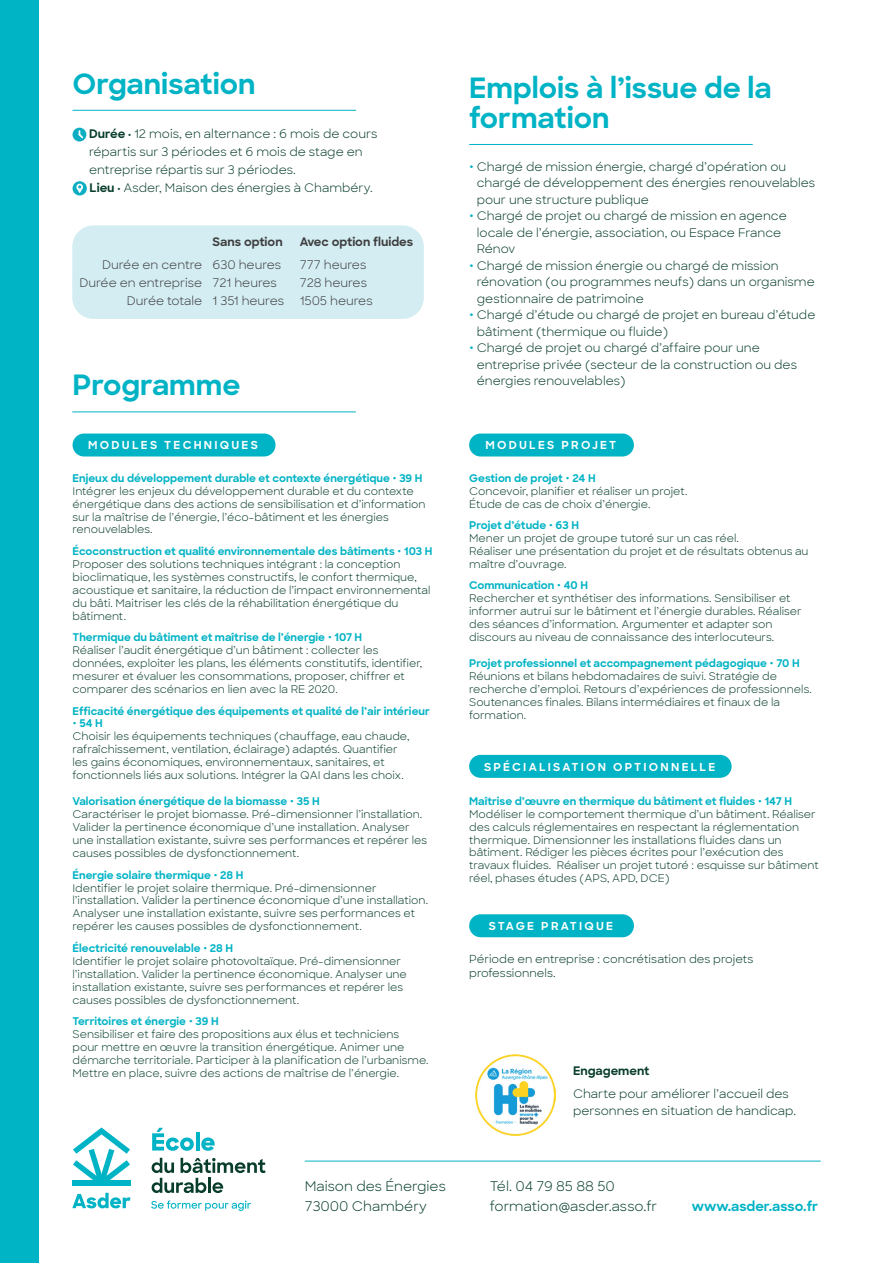
<style>
.page{position:relative;width:893px;height:1263px;background:#fff}
.page>*{position:absolute;margin:0;border:0;box-sizing:border-box;transform-origin:0 0}
.t1{font:700 28.5px/30px "Sharp Sans";color:#00b3c5}
.t2{font:13.5px/19.5px "Sharp Sans";color:#083d2c}
.t3{font:700 13.5px "Sharp Sans";color:#00b3c5}
.t4{font:12px/16.5px "Sharp Sans";color:#083d2c}
.t5{font:12px/18px "Sharp Sans";color:#3e3e3f}
.t6{font:700 12px "Sharp Sans";color:#3e3e3f}
.t7{font:700 12px "Sharp Sans";color:#083d2c}
.t8{font:700 11.25px "Sharp Sans";letter-spacing:.2em;color:#fff}
.t9{font:11.25px/13.5px "Sharp Sans";color:#083d2c}
.t10{font:10.8px/12.9px "Sharp Sans";color:#083d2c}
.t11{font:700 10.8px "Sharp Sans";color:#00b3c5}
.s1{font-weight:700}
.s2{font-weight:700;color:#00b3c5}
</style>
<div class="page">
<hr style="left:305px;top:1161px;width:516px;height:1px;background:#00b3c5">
<svg style="left:152px;top:1128px;width:42px;height:23px"></svg>
<hr style="left:196px;top:1132px;width:4px;height:18px;background:#00b3c5">
<svg style="left:201px;top:1137px;width:14px;height:14px"></svg>
<svg style="left:151px;top:1200px;width:100px;height:11px"></svg>
<svg style="left:152px;top:1158px;width:114px;height:35px"></svg>
<svg style="left:72px;top:1193px;width:59px;height:15px"></svg>
<div style="left:72px;top:1180px;width:29px;height:6px;background:#00b3c5"></div>
<div style="left:101px;top:1180px;width:30px;height:6px;background:#00b3c5"></div>
<svg style="left:73px;top:1127px;width:57px;height:53px"></svg>
<div style="left:73px;top:433px;width:203px;height:23px;background:#00b3c5;border-radius:11px"></div>
<img style="left:475px;top:1055px;width:81px;height:80px">
<hr style="left:73px;top:110px;width:283px;height:1px;background:#00b3c5">
<div style="left:73px;top:128px;width:13px;height:13px;background:#0dadc2;border-radius:50%"></div>
<svg style="left:78px;top:130px;width:5px;height:8px"></svg>
<div style="left:73px;top:181px;width:14px;height:14px;background:#0dadc2;border-radius:50%"></div>
<svg style="left:76px;top:184px;width:7px;height:9px"></svg>
<hr style="left:72px;top:411px;width:284px;height:1px;background:#00b3c5">
<hr style="left:469px;top:144px;width:284px;height:1px;background:#00b3c5">
<div style="left:469px;top:433px;width:165px;height:23px;background:#00b3c5;border-radius:11px"></div>
<div style="left:469px;top:755px;width:263px;height:23px;background:#00b3c5;border-radius:11px"></div>
<div style="left:469px;top:914px;width:165px;height:23px;background:#00b3c5;border-radius:11px"></div>
<div style="left:72px;top:225px;width:352px;height:94px;background:#d3edf2;border-radius:21px"></div>
<div style="left:0;top:0;width:38px;height:1263px;background:#00b3c5"></div>
<h1 class="t1" style="left:73px;top:67px;width:185px">Organisation</h1>
<p class="t4" style="left:89px;top:124px;width:290px;line-height:18px"><span class="s1">Durée ·</span> 12 mois, en alternance : 6 mois de cours répartis sur 3 périodes et 6 mois de stage en entreprise répartis sur 3 périodes.<br><span class="s1">Lieu ·</span> Asder, Maison des énergies à Chambéry.</p>
<p class="t6" style="left:213px;top:232px;width:72px">Sans option</p>
<p class="t6" style="left:300px;top:232px;width:115px">Avec option fluides</p>
<p class="t5" style="left:80px;top:255px;width:124px;text-align:right">Durée en centre<br>Durée en entreprise<br>Durée totale</p>
<p class="t5" style="left:213px;top:255px;width:73px">630 heures<br>721 heures<br>1 351 heures</p>
<p class="t5" style="left:300px;top:255px;width:74px">777 heures<br>728 heures<br>1505 heures</p>
<h1 class="t1" style="left:73px;top:368px;width:170px">Programme</h1>
<p class="t8" style="left:88px;top:437px;width:171px">MODULES TECHNIQUES</p>
<p class="t11" style="left:73px;top:470px;width:351px">Enjeux du développement durable et contexte énergétique • 39 H</p>
<p class="t10" style="left:73px;top:484px;width:355px">Intégrer les enjeux du développement durable et du contexte énergétique dans des actions de sensibilisation et d’information sur la maîtrise de l’énergie, l’éco-bâtiment et les énergies renouvelables.</p>
<p class="t11" style="left:73px;top:543px;width:361px">Écoconstruction et qualité environnementale des bâtiments • 103 H</p>
<p class="t10" style="left:73px;top:557px;width:360px">Proposer des solutions techniques intégrant : la conception bioclimatique, les systèmes constructifs, le confort thermique, acoustique et sanitaire, la réduction de l’impact environnemental du bâti. Maitriser les clés de la réhabilitation énergétique du bâtiment.</p>
<p class="t11" style="left:73px;top:629px;width:291px">Thermique du bâtiment et maîtrise de l’énergie • 107 H</p>
<p class="t10" style="left:73px;top:643px;width:351px">Réaliser l’audit énergétique d’un bâtiment : collecter les données, exploiter les plans, les éléments constitutifs, identifier, mesurer et évaluer les consommations, proposer, chiffrer et comparer des scénarios en lien avec la RE 2020.</p>
<p class="t11" style="left:73px;top:702px;width:359px">Efficacité énergétique des équipements et qualité de l’air intérieur</p>
<p class="t11" style="left:73px;top:715px;width:32px">• 54 H</p>
<p class="t10" style="left:73px;top:729px;width:339px">Choisir les équipements techniques (chauffage, eau chaude, rafraîchissement, ventilation, éclairage) adaptés. Quantifier les gains économiques, environnementaux, sanitaires, et fonctionnels liés aux solutions. Intégrer la QAI dans les choix.</p>
<p class="t11" style="left:73px;top:793px;width:249px">Valorisation énergétique de la biomasse • 35 H</p>
<p class="t10" style="left:73px;top:807px;width:356px">Caractériser le projet biomasse. Pré-dimensionner l’installation.<br>Valider la pertinence économique d’une installation. Analyser une installation existante, suivre ses performances et repérer les causes possibles de dysfonctionnement.</p>
<p class="t11" style="left:73px;top:867px;width:172px">Énergie solaire thermique • 28 H</p>
<p class="t10" style="left:73px;top:881px;width:357px">Identifier le projet solaire thermique. Pré-dimensionner l’installation. Valider la pertinence économique d’une installation.<br>Analyser une installation existante, suivre ses performances et repérer les causes possibles de dysfonctionnement.</p>
<p class="t11" style="left:73px;top:940px;width:162px">Électricité renouvelable • 28 H</p>
<p class="t10" style="left:73px;top:954px;width:336px">Identifier le projet solaire photovoltaïque. Pré-dimensionner l’installation. Valider la pertinence économique. Analyser une installation existante, suivre ses performances et repérer les causes possibles de dysfonctionnement.</p>
<p class="t11" style="left:73px;top:1013px;width:148px">Territoires et énergie • 39 H</p>
<p class="t10" style="left:73px;top:1027px;width:358px">Sensibiliser et faire des propositions aux élus et techniciens<br>pour mettre en œuvre la transition énergétique. Animer une démarche territoriale. Participer à la planification de l’urbanisme.<br>Mettre en place, suivre des actions de maîtrise de l’énergie.</p>
<h1 class="t1" style="left:469px;top:71px;width:304px">Emplois à l’issue de la formation</h1>
<p class="t4" style="left:477px;top:158px;width:340px;text-indent:-8px"><span class="s2">•</span> Chargé de mission énergie, chargé d’opération ou chargé de développement des énergies renouvelables pour une structure publique</p>
<p class="t4" style="left:477px;top:207px;width:311px;text-indent:-8px"><span class="s2">•</span> Chargé de projet ou chargé de mission en agence locale de l’énergie, association, ou Espace France<br>Rénov</p>
<p class="t4" style="left:477px;top:257px;width:339px;text-indent:-8px"><span class="s2">•</span> Chargé de mission énergie ou chargé de mission rénovation (ou programmes neufs) dans un organisme gestionnaire de patrimoine</p>
<p class="t4" style="left:477px;top:306px;width:340px;text-indent:-8px"><span class="s2">•</span> Chargé d’étude ou chargé de projet en bureau d’étude bâtiment (thermique ou fluide)</p>
<p class="t4" style="left:477px;top:339px;width:322px;text-indent:-8px"><span class="s2">•</span> Chargé de projet ou chargé d’affaire pour une entreprise privée (secteur de la construction ou des énergies renouvelables)</p>
<p class="t8" style="left:485px;top:437px;width:132px">MODULES PROJET</p>
<p class="t11" style="left:469px;top:470px;width:128px">Gestion de projet • 24 H</p>
<p class="t10" style="left:469px;top:484px;width:220px">Concevoir, planifier et réaliser un projet.<br>Étude de cas de choix d’énergie.</p>
<p class="t11" style="left:469px;top:517px;width:111px">Projet d’étude • 63 H</p>
<p class="t10" style="left:469px;top:531px;width:341px">Mener un projet de groupe tutoré sur un cas réel.<br>Réaliser une présentation du projet et de résultats obtenus au maître d’ouvrage.</p>
<p class="t11" style="left:469px;top:577px;width:120px">Communication • 40 H</p>
<p class="t10" style="left:469px;top:591px;width:334px">Rechercher et synthétiser des informations. Sensibiliser et informer autrui sur le bâtiment et l’énergie durables. Réaliser des séances d’information. Argumenter et adapter son discours au niveau de connaissance des interlocuteurs.</p>
<p class="t11" style="left:469px;top:655px;width:332px">Projet professionnel et accompagnement pédagogique • 70 H</p>
<p class="t10" style="left:469px;top:669px;width:344px">Réunions et bilans hebdomadaires de suivi. Stratégie de recherche d’emploi. Retours d’expériences de professionnels.<br>Soutenances finales. Bilans intermédiaires et finaux de la formation.</p>
<p class="t8" style="left:484px;top:758px;width:233px">SPÉCIALISATION OPTIONNELLE</p>
<p class="t11" style="left:469px;top:793px;width:324px">Maîtrise d’œuvre en thermique du bâtiment et fluides • 147 H</p>
<p class="t10" style="left:469px;top:807px;width:351px">Modéliser le comportement thermique d’un bâtiment. Réaliser des calculs réglementaires en respectant la réglementation thermique. Dimensionner les installations fluides dans un bâtiment. Rédiger les pièces écrites pour l’exécution des travaux fluides. Réaliser un projet tutoré : esquisse sur bâtiment réel, phases études (APS, APD, DCE)</p>
<p class="t8" style="left:489px;top:917px;width:126px">STAGE PRATIQUE</p>
<p class="t9" style="left:469px;top:952px;width:286px">Période en entreprise : concrétisation des projets professionnels.</p>
<p class="t7" style="left:573px;top:1062px;width:78px">Engagement</p>
<p class="t4" style="left:573px;top:1085px;width:225px">Charte pour améliorer l’accueil des personnes en situation de handicap.</p>
<p class="t2" style="left:305px;top:1176px;width:143px">Maison des Énergies<br>73000 Chambéry</p>
<p class="t2" style="left:490px;top:1176px;width:169px">Tél. 04 79 85 88 50 formation@asder.asso.fr</p>
<p class="t3" style="left:692px;top:1196px;width:128px">www.asder.asso.fr</p>
</div>
